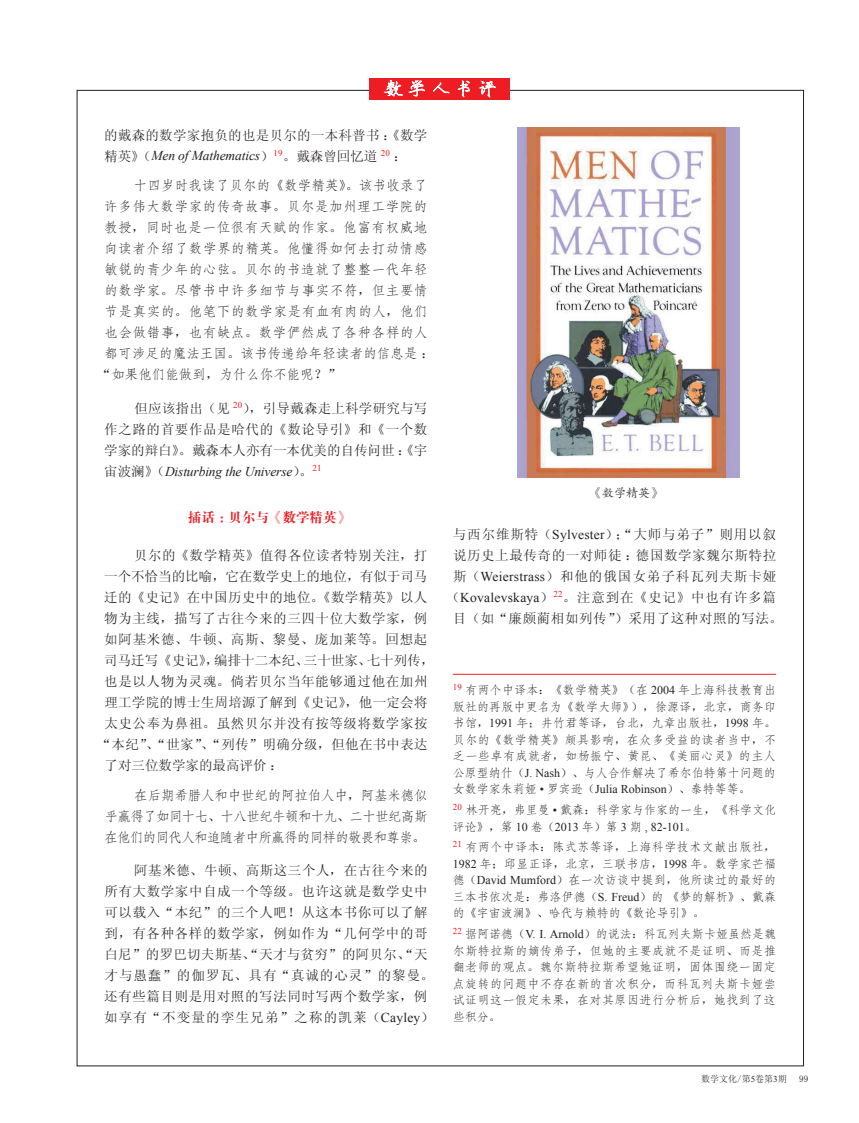
<style>
.page{position:relative;width:859px;height:1123px;background:#fff}
.page>*{position:absolute;margin:0;border:0;box-sizing:border-box;transform-origin:0 0}
.t1{font:13.5px/21px "Sim Sun";letter-spacing:.045em;color:#231f20;text-align:justify}
.t2{font:13.5px/21px "FZFSK GBK1 0";letter-spacing:.045em;color:#231f20;text-align:justify}
.t3{font:13.5px "Sim Sun";letter-spacing:.02em;color:#231f20}
.t4{font:italic 13.5px "Times New Roman";letter-spacing:-.01em;color:#231f20}
.t5{font:13.5px "Sim Sun";color:#231f20}
.t6{font:13.5px "FZFSK GBK1 0";letter-spacing:.01em;color:#231f20}
.t7{font:13.5px "FZFSK GBK1 0";color:#231f20}
.t8{font:13.5px "FZDBSJW GB1 0";color:#ee1d23}
.t9{font:12px/16.5px "FZFSK GBK1 0";letter-spacing:.01em;color:#231f20;text-align:justify}
.t10{font:12px "Times New Roman";color:#231f20}
.t11{font:12px "FZKTK GBK1 0";color:#231f20}
.t12{font:9px "Sim Sun";color:#231f20}
.s1{font-family:"Sim Sun";font-style:normal}
.s2{font-family:"Sim Sun"}
.s3{font-family:"Times New Roman"}
.s4{font-family:"FZFSK GBK1 0"}
</style>
<div class="page">
<div style="left:369px;top:78px;width:140px;height:22px;background:#ee1d23"></div>
<svg style="left:384px;top:79px;width:19px;height:18px"></svg>
<svg style="left:409px;top:80px;width:16px;height:17px"></svg>
<svg style="left:433px;top:82px;width:17px;height:11px"></svg>
<svg style="left:458px;top:80px;width:12px;height:17px"></svg>
<svg style="left:480px;top:80px;width:16px;height:18px"></svg>
<hr style="left:453px;top:674px;width:323px;height:1px;background:#ee1d23">
<img style="left:518px;top:128px;width:221px;height:349px">
<p class="t3" style="left:104px;top:128px;width:325px">的戴森的数学家抱负的也是贝尔的一本科普书：《数学</p>
<p class="t4" style="left:104px;top:146px;width:304px"><span class="s1">精英》（</span>Men of Mathematics<span class="s1">）</span><sup>19</sup><span class="s1">。戴森曾回忆道</span> <sup>20</sup> <span class="s1">：</span></p>
<p class="t6" style="left:134px;top:178px;width:295px">十四岁时我读了贝尔的<span class="s2">《</span>数学精英<span class="s2">》。</span>该书收录了</p>
<p class="t2" style="left:104px;top:196px;width:325px">许多伟大数学家的传奇故事<span class="s2">。</span>贝尔是加州理工学院的</p>
<p class="t2" style="left:104px;top:217px;width:325px">教授<span class="s2">，</span>同时也是一位很有天赋的作家<span class="s2">。</span>他富有权威地</p>
<p class="t2" style="left:104px;top:238px;width:325px">向读者介绍了数学界的精英<span class="s2">。</span>他懂得如何去打动情感</p>
<p class="t2" style="left:104px;top:259px;width:325px">敏锐的青少年的心弦<span class="s2">。</span>贝尔的书造就了整整一代年轻</p>
<p class="t2" style="left:104px;top:280px;width:325px">的数学家<span class="s2">。</span>尽管书中许多细节与事实不符<span class="s2">，</span>但主要情</p>
<p class="t2" style="left:105px;top:301px;width:325px">节是真实的<span class="s2">。</span>他笔下的数学家是有血有肉的人<span class="s2">，</span>他们</p>
<p class="t2" style="left:105px;top:322px;width:325px">也会做错事<span class="s2">，</span>也有缺点<span class="s2">。</span>数学俨然成了各种各样的人</p>
<p class="t6" style="left:105px;top:346px;width:331px">都可涉足的魔法王国<span class="s2">。</span>该书传递给年轻读者的信息是<span class="s2">：</span></p>
<p class="t7" style="left:98px;top:367px;width:244px"><span class="s2">“</span>如果他们能做到<span class="s2">，</span>为什么你不能呢<span class="s2">？”</span></p>
<p class="t1" style="left:104px;top:397px;width:325px;text-indent:30px">但应该指出（见 <sup>20</sup>），引导戴森走上科学研究与写作之路的首要作品是哈代的《数论导引》和《一个数学家的辩白》。戴森本人亦有一本优美的自传问世：《宇</p>
<p class="t4" style="left:104px;top:462px;width:219px"><span class="s1">宙波澜》（</span>Disturbing the Universe<span class="s1">）。</span><sup>21</sup></p>
<p class="t8" style="left:188px;top:510px;width:163px">插话：贝尔与《数学精英》</p>
<p class="t1" style="left:134px;top:544px;width:295px">贝尔的《数学精英》值得各位读者特别关注，打</p>
<p class="t5" style="left:104px;top:569px;width:325px">一个不恰当的比喻，它在数学史上的地位，有似于司马</p>
<p class="t3" style="left:104px;top:590px;width:325px">迁的《史记》在中国历史中的地位。《数学精英》以人</p>
<p class="t1" style="left:104px;top:607px;width:325px">物为主线，描写了古往今来的三四十位大数学家，例</p>
<p class="t1" style="left:104px;top:628px;width:325px">如阿基米德、牛顿、高斯、黎曼、庞加莱等。回想起</p>
<p class="t5" style="left:104px;top:653px;width:331px">司马迁写《史记》，编排十二本纪、三十世家、七十列传，</p>
<p class="t1" style="left:104px;top:670px;width:325px">也是以人物为灵魂。倘若贝尔当年能够通过他在加州</p>
<p class="t3" style="left:104px;top:695px;width:325px">理工学院的博士生周培源了解到《史记》，他一定会将</p>
<p class="t1" style="left:104px;top:712px;width:325px">太史公奉为鼻祖。虽然贝尔并没有按等级将数学家按</p>
<p class="t3" style="left:98px;top:737px;width:331px">“本纪”、“世家”、“列传”明确分级，但他在书中表达</p>
<p class="t5" style="left:105px;top:758px;width:180px">了对三位数学家的最高评价：</p>
<p class="t2" style="left:104px;top:784px;width:325px;text-indent:30px">在后期希腊人和中世纪的阿拉伯人中<span class="s2">，</span>阿基米德似乎赢得了如同十七<span class="s2">、</span>十八世纪牛顿和十九<span class="s2">、</span>二十世纪高斯在他们的同代人和追随者中所赢得的同样的敬畏和尊崇<span class="s2">。</span></p>
<p class="t1" style="left:104px;top:859px;width:331px;text-align:left;text-indent:30px">阿基米德、牛顿、高斯这三个人，在古往今来的所有大数学家中自成一个等级。也许这就是数学史中可以载入“本纪”的三个人吧！从这本书你可以了解到，有各种各样的数学家，例如作为“几何学中的哥白尼”的罗巴切夫斯基、“天才与贫穷”的阿贝尔、“天才与愚蠢”的伽罗瓦、具有“真诚的心灵”的黎曼。还有些篇目则是用对照的写法同时写两个数学家，例如享有“不变量的孪生兄弟”之称的凯莱（<span class="s3">Cayley</span>）</p>
<p class="t11" style="left:590px;top:486px;width:73px">《数学精英》</p>
<p class="t1" style="left:446px;top:523px;width:338px;text-align:center">与西尔维斯特（<span class="s3">Sylvester</span>）；“大师与弟子”则用以叙说历史上最传奇的一对师徒：德国数学家魏尔斯特拉斯（<span class="s3">Weierstrass</span>）和他的俄国女弟子科瓦列夫斯卡娅（<span class="s3">Kovalevskaya</span>）<sup>22</sup>。注意到在《史记》中也有许多篇目（如“廉颇蔺相如列传”）采用了这种对照的写法。</p>
<p class="t9" style="left:453px;top:682px;width:325px"><sup>19</sup> 有两个中译本<span class="s2">：《</span>数学精英<span class="s2">》（</span>在 <span class="s3">2004</span> 年上海科技教育出版社的再版中更名为<span class="s2">《</span>数学大师<span class="s2">》），</span>徐源译<span class="s2">，</span>北京<span class="s2">，</span>商务印书馆<span class="s2">，</span><span class="s3">1991</span> 年<span class="s2">；</span>井竹君等译<span class="s2">，</span>台北<span class="s2">，</span>九章出版社<span class="s2">，</span><span class="s3">1998</span> 年<span class="s2">。</span>贝尔的<span class="s2">《</span>数学精英<span class="s2">》</span>颇具影响<span class="s2">，</span>在众多受益的读者当中<span class="s2">，</span>不乏一些卓有成就者<span class="s2">，</span>如杨振宁<span class="s2">、</span>黄昆<span class="s2">、《</span>美丽心灵<span class="s2">》</span>的主人公原型纳什<span class="s2">（</span><span class="s3">J. Nash</span><span class="s2">）、</span>与人合作解决了希尔伯特第十问题的女数学家朱莉娅 <span class="s3">•</span> 罗宾逊<span class="s2">（</span><span class="s3">Julia Robinson</span><span class="s2">）、</span>泰特等等<span class="s2">。</span></p>
<p class="t9" style="left:453px;top:802px;width:325px"><sup>20</sup> 林开亮<span class="s2">，</span>弗里曼 <span class="s3">•</span> 戴森<span class="s2">：</span>科学家与作家的一生<span class="s2">，《</span>科学文化</p>
<p class="t10" style="left:453px;top:818px;width:245px"><span class="s4">评论</span><span class="s2">》，</span><span class="s4">第</span> 10 <span class="s4">卷</span><span class="s2">（</span>2013 <span class="s4">年</span><span class="s2">）</span><span class="s4">第</span> 3 <span class="s4">期</span> , 82-101<span class="s2">。</span></p>
<p class="t9" style="left:453px;top:839px;width:325px"><sup>21</sup> 有两个中译本<span class="s2">：</span>陈式苏等译<span class="s2">，</span>上海科学技术文献出版社<span class="s2">，</span><span class="s3">1982</span> 年<span class="s2">；</span>邱显正译<span class="s2">，</span>北京<span class="s2">，</span>三联书店<span class="s2">，</span><span class="s3">1998</span> 年<span class="s2">。</span>数学家芒福德<span class="s2">（</span><span class="s3">David Mumford</span><span class="s2">）</span>在一次访谈中提到<span class="s2">，</span>他所读过的最好的三本书依次是<span class="s2">：</span>弗洛伊德<span class="s2">（</span><span class="s3">S. Freud</span><span class="s2">）</span>的<span class="s2">《</span>梦的解析<span class="s2">》、</span>戴森的<span class="s2">《</span>宇宙波澜<span class="s2">》、</span>哈代与赖特的<span class="s2">《</span>数论导引<span class="s2">》。</span></p>
<p class="t9" style="left:453px;top:926px;width:325px"><sup>22</sup> 据阿诺德<span class="s2">（</span><span class="s3">V. I. Arnold</span><span class="s2">）</span>的说法<span class="s2">：</span>科瓦列夫斯卡娅虽然是魏尔斯特拉斯的嫡传弟子<span class="s2">，</span>但她的主要成就不是证明<span class="s2">、</span>而是推翻老师的观点<span class="s2">。</span>魏尔斯特拉斯希望她证明<span class="s2">，</span>固体围绕一固定点旋转的问题中不存在新的首次积分<span class="s2">，</span>而科瓦列夫斯卡娅尝试证明这一假定未果<span class="s2">，</span>在对其原因进行分析后<span class="s2">，</span>她找到了这些积分<span class="s2">。</span></p>
<p class="t12" style="left:701px;top:1074px;width:87px">数学文化/第<span class="s3">5</span>卷第<span class="s3">3</span>期</p>
<p class="t12" style="left:799px;top:1074px;width:10px">99</p>
</div>
